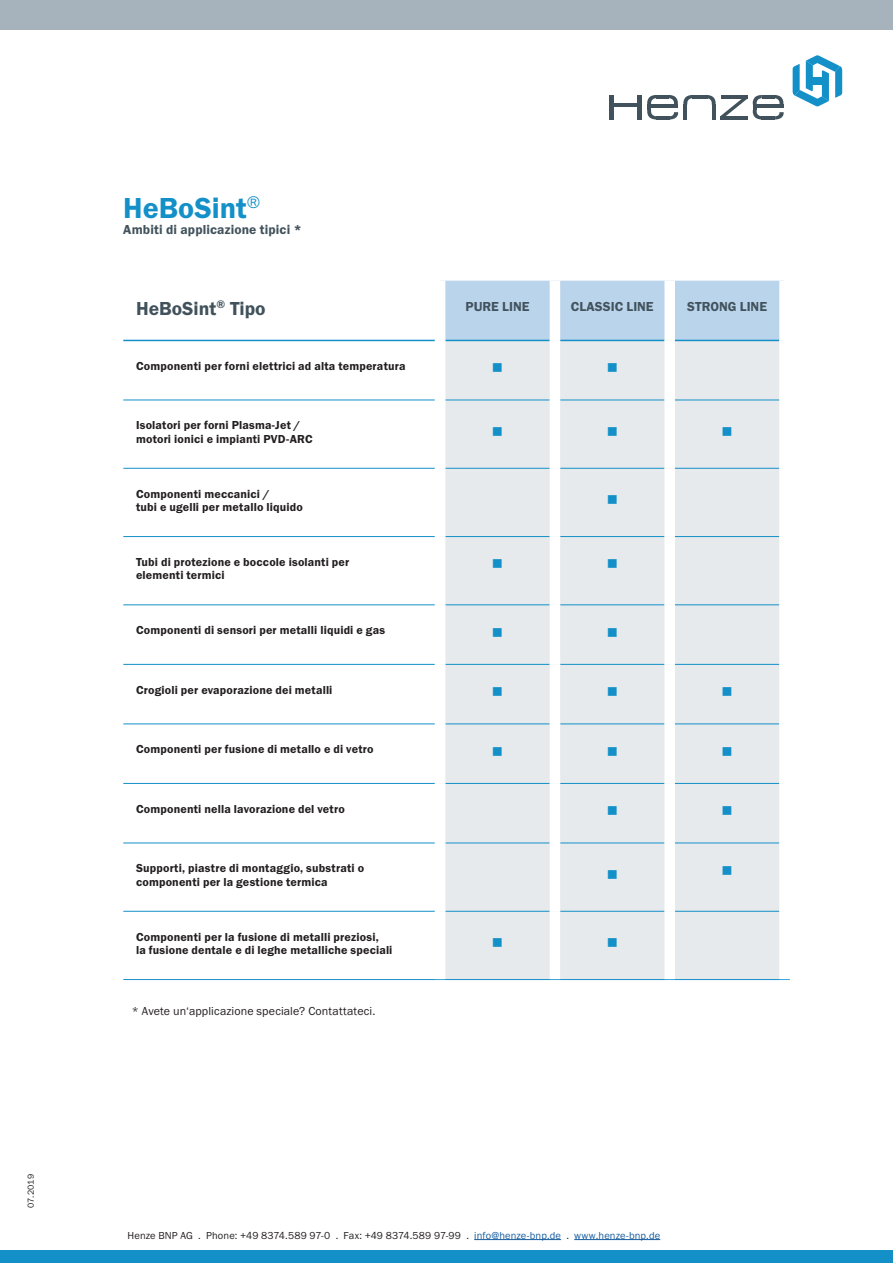
<style>
.page{position:relative;width:893px;height:1263px;background:#fff}
.page>*{position:absolute;margin:0;border:0;box-sizing:border-box;transform-origin:0 0}
.Produktname_groß{font:30px "Franklin Gothic URW Dem";color:#1490c8}
.t1{font:19.5px "Franklin Gothic URW Dem";color:#41525c}
.t2{font:15px "Wingdings";color:#1490c8}
.Headline_Fließtext{font:13.5px "Franklin Gothic URW Dem";letter-spacing:.005em;color:#41525c}
.Fließtext_Datenblatt{font:12px/13.5px "Franklin Gothic URW Dem";letter-spacing:.015em;color:#231f20}
.Fließtext_Datenblatt-2{font:12px "Franklin Gothic URW Boo";letter-spacing:.01em;color:#231f20}
.t3{font:10.5px "Franklin Gothic URW Boo";letter-spacing:.015em;color:#231f20}
.Fließtext_Datenblatt-3{font:9px "Franklin Gothic URW Boo";color:#231f20}
.s1{color:#175d9e}
</style>
<div class="page">
<hr style="left:474px;top:1239px;width:87px;height:1px;background:#175d9e">
<hr style="left:574px;top:1239px;width:86px;height:1px;background:#175d9e">
<svg style="left:793px;top:55px;width:49px;height:51px"></svg>
<div style="left:812px;top:77px;width:11px;height:7px;background:#1490c8"></div>
<div style="left:609px;top:95px;width:5px;height:24px;background:#41525c"></div>
<hr style="left:638px;top:95px;width:4px;height:24px;background:#41525c">
<hr style="left:613px;top:103px;width:26px;height:4px;background:#41525c">
<hr style="left:692px;top:95px;width:16px;height:3px;background:#41525c">
<hr style="left:720px;top:116px;width:28px;height:3px;background:#41525c">
<svg style="left:707px;top:95px;width:40px;height:24px"></svg>
<svg style="left:647px;top:95px;width:45px;height:25px"></svg>
<svg style="left:753px;top:95px;width:31px;height:25px"></svg>
<div style="left:0;top:1250px;width:893px;height:13px;background:#1490c8"></div>
<div style="left:0;top:0;width:893px;height:30px;background:#a6b3bc"></div>
<div style="left:445px;top:281px;width:334px;height:59px;background:#bad4eb"></div>
<div style="left:445px;top:341px;width:334px;height:638px;background:#e6eaed"></div>
<hr style="left:123px;top:340px;width:312px;height:1px;background:#1490c8">
<hr style="left:445px;top:340px;width:105px;height:1px;background:#1490c8">
<hr style="left:560px;top:340px;width:104px;height:1px;background:#1490c8">
<hr style="left:675px;top:340px;width:104px;height:1px;background:#1490c8">
<hr style="left:123px;top:400px;width:312px;height:1px;background:#1490c8">
<hr style="left:445px;top:400px;width:105px;height:1px;background:#1490c8">
<hr style="left:560px;top:400px;width:104px;height:1px;background:#1490c8">
<hr style="left:675px;top:400px;width:104px;height:1px;background:#1490c8">
<hr style="left:123px;top:468px;width:312px;height:1px;background:#1490c8">
<hr style="left:445px;top:468px;width:105px;height:1px;background:#1490c8">
<hr style="left:560px;top:468px;width:104px;height:1px;background:#1490c8">
<hr style="left:675px;top:468px;width:104px;height:1px;background:#1490c8">
<hr style="left:123px;top:536px;width:312px;height:1px;background:#1490c8">
<hr style="left:445px;top:536px;width:105px;height:1px;background:#1490c8">
<hr style="left:560px;top:536px;width:104px;height:1px;background:#1490c8">
<hr style="left:675px;top:536px;width:104px;height:1px;background:#1490c8">
<hr style="left:123px;top:604px;width:312px;height:1px;background:#1490c8">
<hr style="left:445px;top:604px;width:105px;height:1px;background:#1490c8">
<hr style="left:560px;top:604px;width:104px;height:1px;background:#1490c8">
<hr style="left:675px;top:604px;width:104px;height:1px;background:#1490c8">
<hr style="left:123px;top:664px;width:312px;height:1px;background:#1490c8">
<hr style="left:445px;top:664px;width:105px;height:1px;background:#1490c8">
<hr style="left:560px;top:664px;width:104px;height:1px;background:#1490c8">
<hr style="left:675px;top:664px;width:104px;height:1px;background:#1490c8">
<hr style="left:123px;top:723px;width:312px;height:1px;background:#1490c8">
<hr style="left:445px;top:723px;width:105px;height:1px;background:#1490c8">
<hr style="left:560px;top:723px;width:104px;height:1px;background:#1490c8">
<hr style="left:675px;top:723px;width:104px;height:1px;background:#1490c8">
<hr style="left:123px;top:783px;width:312px;height:1px;background:#1490c8">
<hr style="left:445px;top:783px;width:105px;height:1px;background:#1490c8">
<hr style="left:560px;top:783px;width:104px;height:1px;background:#1490c8">
<hr style="left:675px;top:783px;width:104px;height:1px;background:#1490c8">
<hr style="left:123px;top:842px;width:312px;height:1px;background:#1490c8">
<hr style="left:445px;top:842px;width:105px;height:1px;background:#1490c8">
<hr style="left:560px;top:842px;width:104px;height:1px;background:#1490c8">
<hr style="left:675px;top:842px;width:104px;height:1px;background:#1490c8">
<hr style="left:123px;top:911px;width:312px;height:1px;background:#1490c8">
<hr style="left:445px;top:911px;width:105px;height:1px;background:#1490c8">
<hr style="left:560px;top:911px;width:104px;height:1px;background:#1490c8">
<hr style="left:675px;top:911px;width:104px;height:1px;background:#1490c8">
<hr style="left:123px;top:979px;width:317px;height:1px;background:#1490c8">
<hr style="left:440px;top:979px;width:115px;height:1px;background:#1490c8">
<hr style="left:555px;top:979px;width:115px;height:1px;background:#1490c8">
<hr style="left:670px;top:979px;width:120px;height:1px;background:#1490c8">
<div style="left:664px;top:281px;width:11px;height:59px;background:#fff"></div>
<div style="left:664px;top:340px;width:11px;height:60px;background:#fff"></div>
<div style="left:664px;top:400px;width:11px;height:68px;background:#fff"></div>
<div style="left:664px;top:468px;width:11px;height:68px;background:#fff"></div>
<div style="left:664px;top:536px;width:11px;height:69px;background:#fff"></div>
<div style="left:664px;top:605px;width:11px;height:59px;background:#fff"></div>
<div style="left:664px;top:664px;width:11px;height:60px;background:#fff"></div>
<div style="left:664px;top:724px;width:11px;height:59px;background:#fff"></div>
<div style="left:664px;top:783px;width:11px;height:60px;background:#fff"></div>
<div style="left:664px;top:843px;width:11px;height:68px;background:#fff"></div>
<div style="left:664px;top:911px;width:11px;height:68px;background:#fff"></div>
<div style="left:550px;top:281px;width:10px;height:59px;background:#fff"></div>
<div style="left:550px;top:340px;width:10px;height:60px;background:#fff"></div>
<div style="left:550px;top:400px;width:10px;height:68px;background:#fff"></div>
<div style="left:550px;top:468px;width:10px;height:68px;background:#fff"></div>
<div style="left:550px;top:536px;width:10px;height:69px;background:#fff"></div>
<div style="left:550px;top:605px;width:10px;height:59px;background:#fff"></div>
<div style="left:550px;top:664px;width:10px;height:60px;background:#fff"></div>
<div style="left:550px;top:724px;width:10px;height:59px;background:#fff"></div>
<div style="left:550px;top:783px;width:10px;height:60px;background:#fff"></div>
<div style="left:550px;top:843px;width:10px;height:68px;background:#fff"></div>
<div style="left:550px;top:911px;width:10px;height:68px;background:#fff"></div>
<p class="Fließtext_Datenblatt-3" style="left:25px;top:1208px;width:35px;rotate:-90deg">07.2019</p>
<p class="Produktname_groß" style="left:123px;top:189px;width:138px">HeBoSint<sup>®</sup></p>
<p class="Headline_Fließtext" style="left:123px;top:221px;width:180px">Ambiti di applicazione tipici *</p>
<p class="t1" style="left:136px;top:296px;width:131px">HeBoSint<sup>®</sup> Tipo</p>
<p class="Headline_Fließtext" style="left:466px;top:298px;width:65px">PURE LINE</p>
<p class="Headline_Fließtext" style="left:571px;top:298px;width:84px">CLASSIC LINE</p>
<p class="Headline_Fließtext" style="left:687px;top:298px;width:81px">STRONG LINE</p>
<p class="Fließtext_Datenblatt" style="left:136px;top:359px;width:271px">Componenti per forni elettrici ad alta temperatura</p>
<p class="t2" style="left:492px;top:360px;width:13px">■</p>
<p class="t2" style="left:607px;top:360px;width:13px">■</p>
<p class="Fließtext_Datenblatt" style="left:136px;top:418px;width:166px">Isolatori per forni Plasma-Jet /</p>
<p class="Fließtext_Datenblatt" style="left:136px;top:432px;width:178px">motori ionici e impianti PVD-ARC</p>
<p class="Fließtext_Datenblatt" style="left:136px;top:487px;width:135px">Componenti meccanici /</p>
<p class="Fließtext_Datenblatt" style="left:136px;top:500px;width:168px">tubi e ugelli per metallo liquido</p>
<p class="t2" style="left:492px;top:424px;width:13px">■</p>
<p class="t2" style="left:607px;top:424px;width:13px">■</p>
<p class="t2" style="left:721px;top:424px;width:13px">■</p>
<p class="t2" style="left:607px;top:492px;width:13px">■</p>
<p class="Fließtext_Datenblatt" style="left:136px;top:555px;width:215px">Tubi di protezione e boccole isolanti per elementi termici</p>
<p class="t2" style="left:492px;top:556px;width:13px">■</p>
<p class="t2" style="left:607px;top:556px;width:13px">■</p>
<p class="Fließtext_Datenblatt" style="left:136px;top:623px;width:251px">Componenti di sensori per metalli liquidi e gas</p>
<p class="t2" style="left:492px;top:624px;width:13px">■</p>
<p class="t2" style="left:607px;top:624px;width:13px">■</p>
<p class="Fließtext_Datenblatt" style="left:136px;top:683px;width:198px">Crogioli per evaporazione dei metalli</p>
<p class="t2" style="left:492px;top:684px;width:13px">■</p>
<p class="t2" style="left:607px;top:684px;width:13px">■</p>
<p class="t2" style="left:721px;top:684px;width:13px">■</p>
<p class="Fließtext_Datenblatt" style="left:136px;top:742px;width:239px">Componenti per fusione di metallo e di vetro</p>
<p class="t2" style="left:492px;top:743px;width:13px">■</p>
<p class="t2" style="left:607px;top:743px;width:13px">■</p>
<p class="t2" style="left:721px;top:743px;width:13px">■</p>
<p class="Fließtext_Datenblatt" style="left:136px;top:802px;width:210px">Componenti nella lavorazione del vetro</p>
<p class="t2" style="left:607px;top:803px;width:13px">■</p>
<p class="t2" style="left:721px;top:803px;width:13px">■</p>
<p class="Fließtext_Datenblatt" style="left:136px;top:861px;width:230px">Supporti, piastre di montaggio, substrati o componenti per la gestione termica</p>
<p class="t2" style="left:607px;top:866px;width:13px">■</p>
<p class="t2" style="left:721px;top:862px;width:13px">■</p>
<p class="Fließtext_Datenblatt" style="left:136px;top:929px;width:244px">Componenti per la fusione di metalli preziosi,</p>
<p class="Fließtext_Datenblatt" style="left:136px;top:943px;width:258px">la fusione dentale e di leghe metalliche speciali</p>
<p class="Fließtext_Datenblatt-2" style="left:132px;top:1003px;width:245px">* Avete un‘applicazione speciale? Contattateci.</p>
<p class="t2" style="left:492px;top:935px;width:13px">■</p>
<p class="t2" style="left:607px;top:935px;width:13px">■</p>
<p class="t3" style="left:128px;top:1228px;width:534px">Henze BNP AG . Phone: +49 8374.589 97-0 . Fax: +49 8374.589 97-99 . <span class="s1">info@henze-bnp.de</span> . <span class="s1">www.henze-bnp.de</span></p>
</div>
